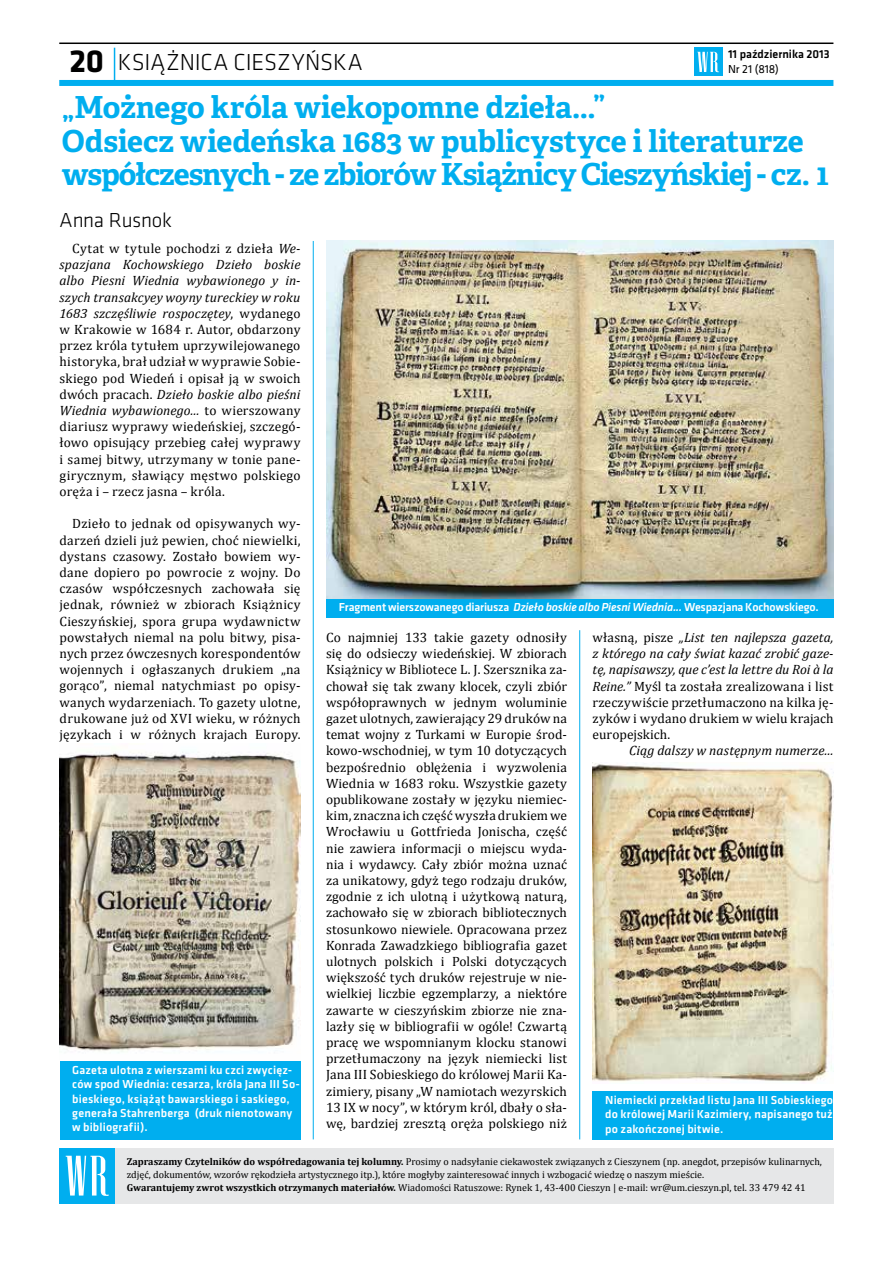
<style>
.page{position:relative;width:893px;height:1263px;background:#fff}
.page>*{position:absolute;margin:0;border:0;box-sizing:border-box;transform-origin:0 0}
.t1{font:700 33px "Klavika";color:#000}
.t2{font:700 30.3px/33.8px "Adelle Basic";letter-spacing:-.015em;color:#00aeef}
.t3{font:300 24px "Klavika";color:#000}
.t4{font:300 21px "Klavika";color:#000}
.t5{font:13.5px/16.2px "Cambria";letter-spacing:.015em;color:#000;text-align:justify}
.t6{font:italic 13.5px "Cambria";letter-spacing:.005em;color:#000}
.t7{font:500 12px/14.4px "Klavika";letter-spacing:.015em;color:#fff}
.t8{font:500 12px "Klavika";letter-spacing:-.015em;color:#fff}
.t9{font:500 12px "Klavika";color:#000}
.t10{font:12px "Klavika";color:#000}
.t11{font:10.05px/13px "Cambria";color:#000}
.s1{font-style:italic}
.s2{font-weight:700}
</style>
<div class="page">
<div style="left:72px;top:1148px;width:761px;height:55px;background:#e6e7e8"></div>
<div style="left:60px;top:1148px;width:55px;height:55px;background:#00aeef"></div>
<svg style="left:66px;top:1156px;width:43px;height:40px"></svg>
<hr style="left:114px;top:48px;width:1px;height:35px;background:#00aeef">
<div style="left:694px;top:48px;width:28px;height:28px;background:#00aeef"></div>
<svg style="left:697px;top:52px;width:22px;height:20px"></svg>
<div style="left:59px;top:80px;width:774px;height:6px;background:#00aeef"></div>
<hr style="left:59px;top:43px;width:774px;height:1px;background:#000">
<div style="left:326px;top:598px;width:507px;height:20px;background:#00aeef"></div>
<img style="left:326px;top:241px;width:507px;height:357px">
<img style="left:60px;top:751px;width:240px;height:302px">
<div style="left:60px;top:1061px;width:240px;height:78px;background:#00aeef"></div>
<img style="left:592px;top:762px;width:241px;height:320px">
<div style="left:592px;top:1091px;width:241px;height:48px;background:#00aeef"></div>
<hr style="left:579px;top:630px;width:1px;height:509px;background:#00aeef">
<hr style="left:313px;top:241px;width:1px;height:898px;background:#00aeef">
<h3 class="t3" style="left:118px;top:47px;width:246px">KSIĄŻNICA CIESZYŃSKA</h3>
<h1 class="t1" style="left:70px;top:38px;width:36px">20</h1>
<p class="t9" style="left:728px;top:46px;width:103px">11 października 2013</p>
<p class="t10" style="left:728px;top:61px;width:52px">Nr 21 (818)</p>
<h2 class="t2" style="left:62px;top:90px;width:768px">„Możnego króla wiekopomne dzieła...”<br>Odsiecz wiedeńska 1683 w publicystyce i literaturze współczesnych - ze zbiorów Książnicy Cieszyńskiej - cz. 1</h2>
<h3 class="t4" style="left:60px;top:208px;width:114px">ANNA RUSNOK</h3>
<p class="t5" style="left:60px;top:240px;width:242px;text-indent:13px">Cytat w tytule pochodzi z dzieła <span class="s1">We&shy;spazjana Kochowskiego Dzieło boskie albo Piesni Wiednia wybawionego y in&shy;szych transakcyey woyny tureckiey w roku 1683 szczęśliwie rospoczętey</span>, wydanego w Krakowie w 1684 r. Autor, obdarzony przez króla tytułem uprzywilejowanego historyka, brał udział w wyprawie Sobie&shy;skiego pod Wiedeń i opisał ją w swoich dwóch pracach. <span class="s1">Dzieło boskie albo pieśni Wiednia wybawionego...</span> to wierszowany diariusz wyprawy wiedeńskiej, szczegó&shy;łowo opisujący przebieg całej wyprawy i samej bitwy, utrzymany w tonie pane&shy;girycznym, sławiący męstwo polskiego oręża i – rzecz jasna – króla.</p>
<p class="t5" style="left:60px;top:516px;width:242px;text-indent:13px">Dzieło to jednak od opisywanych wy&shy;darzeń dzieli już pewien, choć niewielki, dystans czasowy. Zostało bowiem wy&shy;dane dopiero po powrocie z wojny. Do czasów współczesnych zachowała się jednak, również w zbiorach Książnicy Cieszyńskiej, spora grupa wydawnictw powstałych niemal na polu bitwy, pisa&shy;nych przez ówczesnych korespondentów wojennych i ogłaszanych drukiem „na gorąco”, niemal natychmiast po opisy&shy;wanych wydarzeniach. To gazety ulotne, drukowane już od XVI wieku, w różnych językach i w różnych krajach Europy.</p>
<p class="t7" style="left:72px;top:1062px;width:229px">Gazeta ulotna z wierszami ku czci zwycięz&shy;ców spod Wiednia: cesarza, króla Jana III So&shy;bieskiego, książąt bawarskiego i saskiego, generała Stahrenberga (druk nienotowany w bibliografii).</p>
<p class="t8" style="left:339px;top:599px;width:481px">Fragment wierszowanego diariusza <span class="s1">Dzieło boskie albo Piesni Wiednia...</span> Wespazjana Kochowskiego.</p>
<p class="t5" style="left:326px;top:629px;width:242px">Co najmniej 133 takie gazety odnosiły się do odsieczy wiedeńskiej. W zbiorach Książnicy w Bibliotece L. J. Szersznika za&shy;chował się tak zwany klocek, czyli zbiór współoprawnych w jednym woluminie gazet ulotnych, zawierający 29 druków na temat wojny z Turkami w Europie środ&shy;kowo-wschodniej, w tym 10 dotyczących bezpośrednio oblężenia i wyzwolenia Wiednia w 1683 roku. Wszystkie gazety opublikowane zostały w języku niemiec&shy;kim, znaczna ich część wyszła drukiem we Wrocławiu u Gottfrieda Jonischa, część nie zawiera informacji o miejscu wyda&shy;nia i wydawcy. Cały zbiór można uznać za unikatowy, gdyż tego rodzaju druków, zgodnie z ich ulotną i użytkową naturą, zachowało się w zbiorach bibliotecznych stosunkowo niewiele. Opracowana przez Konrada Zawadzkiego bibliografia gazet ulotnych polskich i Polski dotyczących większość tych druków rejestruje w nie&shy;wielkiej liczbie egzemplarzy, a niektóre zawarte w cieszyńskim zbiorze nie zna&shy;lazły się w bibliografii w ogóle! Czwartą pracę we wspomnianym klocku stanowi przetłumaczony na język niemiecki list Jana III Sobieskiego do królowej Marii Ka&shy;zimiery, pisany „W namiotach wezyrskich 13 IX w nocy”, w którym król, dbały o sła&shy;wę, bardziej zresztą oręża polskiego niż</p>
<p class="t5" style="left:592px;top:629px;width:242px">własną, pisze <span class="s1">„List ten najlepsza gazeta, z którego na cały świat kazać zrobić gaze&shy;tę, napisawszy, que c’est la lettre du Roi à la Reine.”</span> Myśl ta została zrealizowana i list rzeczywiście przetłumaczono na kilka ję&shy;zyków i wydano drukiem w wielu krajach europejskich.</p>
<p class="t6" style="left:629px;top:742px;width:206px">Ciąg dalszy w następnym numerze...</p>
<p class="t7" style="left:605px;top:1092px;width:229px;text-align:justify">Niemiecki przekład listu Jana III Sobieskiego do królowej Marii Kazimiery, napisanego tuż po zakończonej bitwie.</p>
<p class="t11" style="left:127px;top:1155px;width:697px"><span class="s2">Zapraszamy Czytelników do współredagowania tej kolumny.</span> Prosimy o nadsyłanie ciekawostek związanych z Cieszynem (np. anegdot, przepisów kulinarnych, zdjęć, dokumentów, wzorów rękodzieła artystycznego itp.), które mogłyby zainteresować innych i wzbogacić wiedzę o naszym mieście.<br><span class="s2">Gwarantujemy zwrot wszystkich otrzymanych materiałów.</span> Wiadomości Ratuszowe: Rynek 1, 43-400 Cieszyn | e-mail: wr@um.cieszyn.pl, tel. 33 479 42 41</p>
</div>
